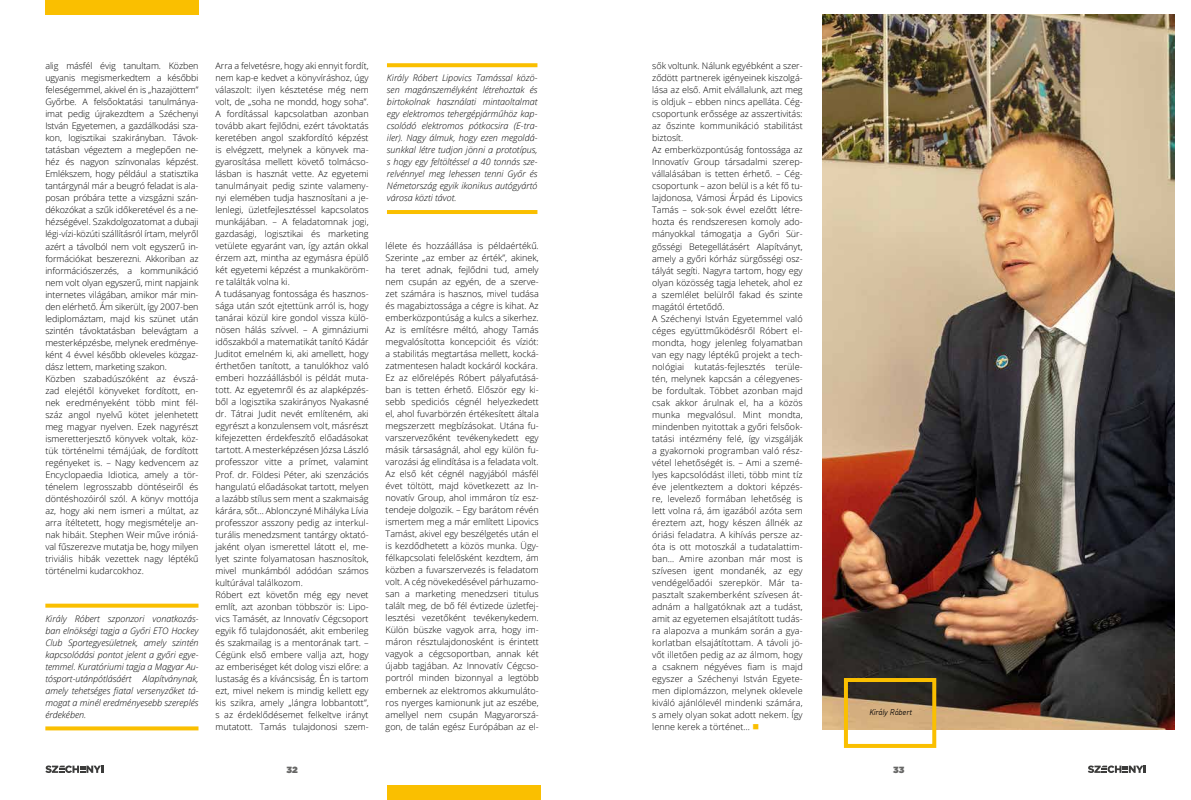
<style>
.page{position:relative;width:1191px;height:800px;background:#fff}
.page>*{position:absolute;margin:0;border:0;box-sizing:border-box;transform-origin:0 0}
.t1{font:300 9px/12px "Open Sans";color:#000}
.t2{font:italic 300 9px/12px "Open Sans";color:#000;text-align:justify}
.t3{font:900 9px "Gotham";color:#666665}
.t4{font:italic 300 8px "SKF Chevin";color:#000}
.s1{color:#fabf00}
</style>
<div class="page">
<svg style="left:45px;top:765px;width:58px;height:7px"></svg>
<svg style="left:1088px;top:765px;width:57px;height:7px"></svg>
<img style="left:822px;top:15px;width:352px;height:714px">
<svg style="left:387px;top:63px;width:150px;height:4px"></svg>
<hr style="left:387px;top:210px;width:150px;height:4px;background:#fabf00">
<svg style="left:45px;top:603px;width:153px;height:4px"></svg>
<svg style="left:45px;top:726px;width:153px;height:4px"></svg>
<div style="left:45px;top:0;width:153px;height:14px;background:#fabf00"></div>
<div style="left:387px;top:785px;width:153px;height:14px;background:#fabf00"></div>
<div style="left:844px;top:677px;width:92px;height:70px;border:4px solid #fabf00"></div>
<p class="t1" style="left:45px;top:60px;width:155px">alig másfél évig tanultam. Közben ugyanis megismerkedtem a későbbi feleségemmel, akivel én is „hazajöttem” Győrbe. A felsőoktatási tanulmánya&shy;imat pedig újrakezdtem a Széchenyi István Egyetemen, a gazdálkodási sza&shy;kon, logisztikai szakirányban. Távok&shy;tatásban végeztem a meglepően ne&shy;héz és nagyon színvonalas képzést.<br>Emlékszem, hogy például a statisztika tantárgynál már a beugró feladat is ala&shy;posan próbára tette a vizsgázni szán&shy;dékozókat a szűk időkeretével és a ne&shy;hézségével. Szakdolgozatomat a dubaji légi-vízi-közúti szállításról írtam, melyről azért a távolból nem volt egyszerű in&shy;formációkat beszerezni. Akkoriban az információszerzés, a kommunikáció nem volt olyan egyszerű, mint napjaink internetes világában, amikor már min&shy;den elérhető. Ám sikerült, így 2007-ben lediplomáztam, majd kis szünet után szintén távoktatásban belevágtam a mesterképzésbe, melynek eredménye&shy;ként 4 évvel később okleveles közgaz&shy;dász lettem, marketing szakon.<br>Közben szabadúszóként az évszá&shy;zad elejétől könyveket fordított, en&shy;nek eredményeként több mint fél&shy;száz angol nyelvű kötet jelenhetett meg magyar nyelven. Ezek nagyrészt ismeretterjesztő könyvek voltak, köz&shy;tük történelmi témájúak, de fordított regényeket is. – Nagy kedvencem az Encyclopaedia Idiotica, amely a tör&shy;ténelem legrosszabb döntéseiről és döntéshozóiról szól. A könyv mottója az, hogy aki nem ismeri a múltat, az arra ítéltetett, hogy megismételje an&shy;nak hibáit. Stephen Weir műve iróniá&shy;val fűszerezve mutatja be, hogy milyen triviális hibák vezettek nagy léptékű történelmi kudarcokhoz.</p>
<p class="t1" style="left:215px;top:60px;width:155px">Arra a felvetésre, hogy aki ennyit fordít, nem kap-e kedvet a könyvíráshoz, úgy válaszolt: ilyen késztetése még nem volt, de „soha ne mondd, hogy soha”.<br>A fordítással kapcsolatban azonban tovább akart fejlődni, ezért távoktatás keretében angol szakfordító képzést is elvégzett, melynek a könyvek ma&shy;gyarosítása mellett követő tolmácso&shy;lásban is hasznát vette. Az egyetemi tanulmányait pedig szinte valamen - nyi elemében tudja hasznosítani a je&shy;lenlegi, üzletfejlesztéssel kapcsolatos munkájában. – A feladatomnak jogi, gazdasági, logisztikai és marketing vetülete egyaránt van, így aztán okkal érzem azt, mintha az egymásra épülő két egyetemi képzést a munkaköröm&shy;re találták volna ki.<br>A tudásanyag fontossága és hasznos&shy;sága után szót ejtettünk arról is, hogy tanárai közül kire gondol vissza külö&shy;nösen hálás szívvel. – A gimnáziumi időszakból a matematikát tanító Kádár Juditot emelném ki, aki amellett, hogy érthetően tanított, a tanulókhoz való emberi hozzáállásból is példát muta&shy;tott. Az egyetemről és az alapképzés&shy;ből a logisztika szakirányos Nyakasné dr. Tátrai Judit nevét említeném, aki egyrészt a konzulensem volt, másrészt kifejezetten érdekfeszítő előadásokat tartott. A mesterképzésen Józsa László professzor vitte a prímet, valamint Prof. dr. Földesi Péter, aki szenzációs hangulatú előadásokat tartott, melyen a lazább stílus sem ment a szakmaiság kárára, sőt… Ablonczyné Mihályka Lívia professzor asszony pedig az interkul&shy;turális menedzsment tantárgy oktató&shy;jaként olyan ismerettel látott el, me&shy;lyet szinte folyamatosan hasznosítok, mivel munkámból adódóan számos kultúrával találkozom.<br>Róbert ezt követőn még egy nevet említ, azt azonban többször is: Lipo&shy;vics Tamásét, az Innovatív Cégcsoport egyik fő tulajdonosáét, akit emberileg és szakmailag is a mentorának tart. – Cégünk első embere vallja azt, hogy az emberiséget két dolog viszi előre: a lustaság és a kíváncsiság. Én is tartom ezt, mivel nekem is mindig kellett egy kis szikra, amely „lángra lobbantott”, s az érdeklődésemet felkeltve irányt mutatott. Tamás tulajdonosi szem-</p>
<p class="t2" style="left:45px;top:612px;width:155px">Király Róbert szponzori vonatkozás&shy;ban elnökségi tagja a Győri ETO Hockey Club Sportegyesületnek, amely szintén kapcsolódási pontot jelent a győri egye&shy;temmel. Kuratóriumi tagja a Magyar Au&shy;tósport-utánpótlásáért Alapítványnak, amely tehetséges fiatal versenyzőket tá&shy;mogat a minél eredményesebb szereplés érdekében.</p>
<p class="t2" style="left:387px;top:72px;width:152px">Király Róbert Lipovics Tamással közö&shy;sen magánszemélyként létrehoztak és birtokolnak használati mintaoltalmat egy elektromos tehergépjárműhöz kap&shy;csolódó elektromos pótkocsira (E-tra&shy;iler). Nagy álmuk, hogy ezen megoldá&shy;sunkkal létre tudjon jönni a prototípus, s hogy egy feltöltéssel a 40 tonnás sze&shy;relvénnyel meg lehessen tenni Győr és Németország egyik ikonikus autógyártó városa közti távot.</p>
<p class="t1" style="left:386px;top:240px;width:155px;text-align:justify">lélete és hozzáállása is példaértékű.<br>Szerinte „az ember az érték”, akinek, ha teret adnak, fejlődni tud, amely nem csupán az egyén, de a szerve&shy;zet számára is hasznos, mivel tudása és magabiztossága a cégre is kihat. Az emberközpontúság a kulcs a sikerhez.<br>Az is említésre méltó, ahogy Tamás megvalósította koncepcióit és víziót: a stabilitás megtartása mellett, kocká&shy;zatmentesen haladt kockáról kockára.<br>Ez az előrelépés Róbert pályafutásá&shy;ban is tetten érhető. Először egy ki&shy;sebb spediciós cégnél helyezkedett el, ahol fuvarbörzén értékesített általa megszerzett megbízásokat. Utána fu&shy;varszervezőként tevékenykedett egy másik társaságnál, ahol egy külön fu&shy;varozási ág elindítása is a feladata volt.<br>Az első két cégnél nagyjából másfél évet töltött, majd következett az In&shy;novatív Group, ahol immáron tíz esz&shy;tendeje dolgozik. – Egy barátom révén ismertem meg a már említett Lipovics Tamást, akivel egy beszélgetés után el is kezdődhetett a közös munka. Ügy&shy;félkapcsolati felelősként kezdtem, ám közben a fuvarszervezés is feladatom volt. A cég növekedésével párhuzamo&shy;san a marketing menedzseri titulus talált meg, de bő fél évtizede üzletfej&shy;lesztési vezetőként tevékenykedem.<br>Külön büszke vagyok arra, hogy im&shy;máron résztulajdonosként is érintett vagyok a cégcsoportban, annak két újabb tagjában. Az Innovatív Cégcso&shy;portról minden bizonnyal a legtöbb embernek az elektromos akkumuláto&shy;ros nyerges kamionunk jut az eszébe, amellyel nem csupán Magyarorszá&shy;gon, de talán egész Európában az el-</p>
<p class="t1" style="left:652px;top:60px;width:152px">sők voltunk. Nálunk egyébként a szer&shy;ződött partnerek igényeinek kiszolgá&shy;lása az első. Amit elvállalunk, azt meg is oldjuk – ebben nincs apelláta. Cég&shy;csoportunk erőssége az asszertivitás: az őszinte kommunikáció stabilitást biztosít.<br>Az emberközpontúság fontossága az Innovatív Group társadalmi szerep&shy;vállalásában is tetten érhető. – Cég&shy;csoportunk – azon belül is a két fő tu&shy;lajdonosa, Vámosi Árpád és Lipovics Tamás – sok-sok évvel ezelőtt létre&shy;hozta és rendszeresen komoly ado&shy;mányokkal támogatja a Győri Sür&shy;gősségi Betegellátásért Alapítványt, amely a győri kórház sürgősségi osz&shy;tályát segíti. Nagyra tartom, hogy egy olyan közösség tagja lehetek, ahol ez a szemlélet belülről fakad és szinte magától értetődő.<br>A Széchenyi István Egyetemmel való céges együttműködésről Róbert el&shy;mondta, hogy jelenleg folyamatban van egy nagy léptékű projekt a tech&shy;nológiai kutatás-fejlesztés terüle&shy;tén, melynek kapcsán a célegyenes&shy;be fordultak. Többet azonban majd csak akkor árulnak el, ha a közös munka megvalósul. Mint mondta, mindenben nyitottak a győri felsőok&shy;tatási intézmény felé, így vizsgálják a gyakornoki programban való rész&shy;vétel lehetőségét is. – Ami a szemé&shy;lyes kapcsolódást illeti, több mint tíz éve jelentkeztem a doktori képzés&shy;re, levelező formában lehetőség is lett volna rá, ám igazából azóta sem éreztem azt, hogy készen állnék az óriási feladatra. A kihívás persze az&shy;óta is ott motoszkál a tudatalattim&shy;ban… Amire azonban már most is szívesen igent mondanék, az egy vendégelőadói szerepkör. Már ta&shy;pasztalt szakemberként szívesen át&shy;adnám a hallgatóknak azt a tudást, amit az egyetemen elsajátított tudás&shy;ra alapozva a munkám során a gya&shy;korlatban elsajátítottam. A távoli jö&shy;vőt illetően pedig az az álmom, hogy a csaknem négyéves fiam is majd egyszer a Széchenyi István Egyete&shy;men diplomázzon, melynek oklevele kiváló ajánlólevél mindenki számára, s amely olyan sokat adott nekem. Így lenne kerek a történet… <span class="s1">■</span></p>
<p class="t4" style="left:869px;top:706px;width:44px">Király Róbert</p>
<p class="t3" style="left:286px;top:763px;width:13px">32</p>
<p class="t3" style="left:893px;top:763px;width:13px">33</p>
</div>
